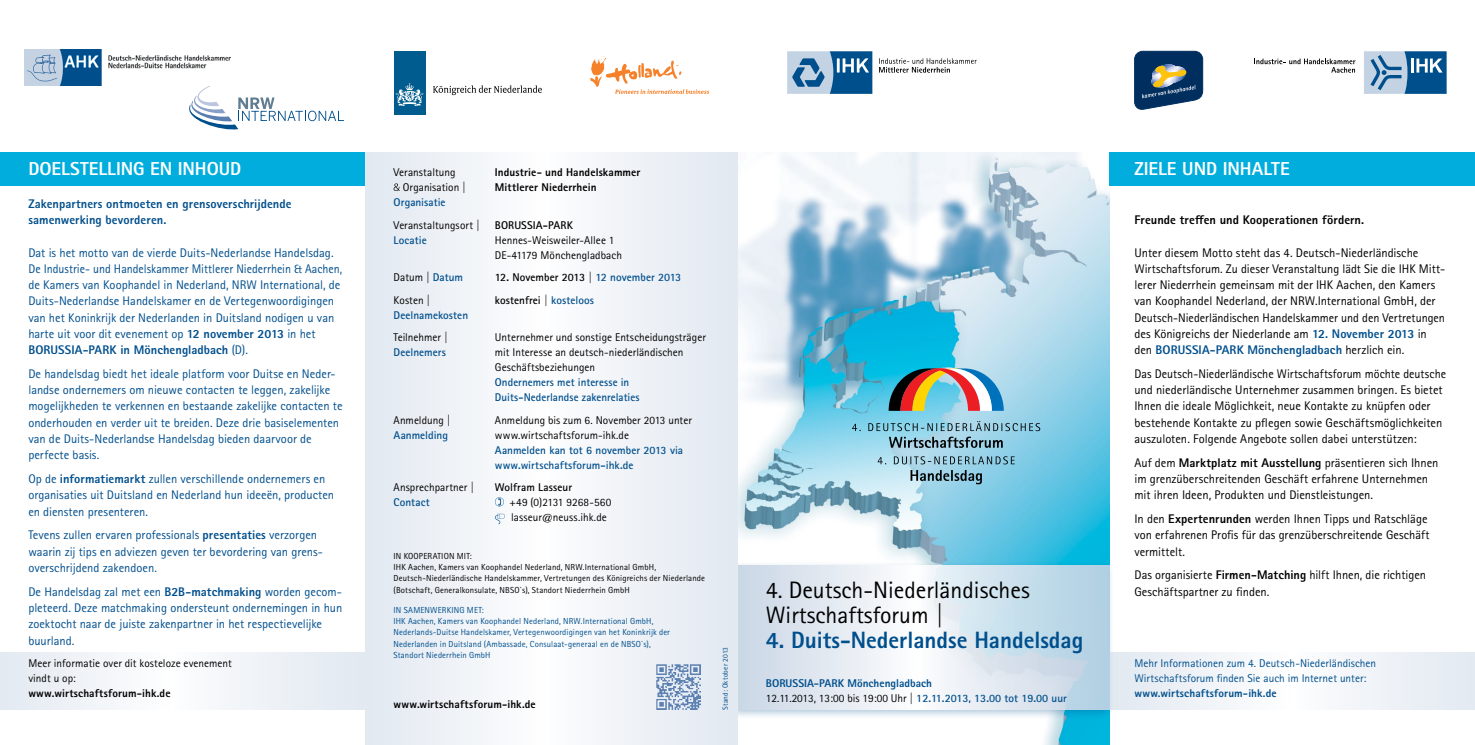
<style>
.page{position:relative;width:1475px;height:745px;background:#fff}
.page>*{position:absolute;margin:0;border:0;box-sizing:border-box;transform-origin:0 0}
.t1{font:23.75px/25px "Rotis Sans Serif Pro";color:#000}
.t2{font:800 23.62px "Rotis Sans Serif Pro";color:#004f8d}
.t3{font:800 18.75px "Rotis Sans Serif Pro";color:#fff}
.t4{font:12.5px/16.2px "Rotis Sans Serif Pro";color:#004f8d}
.t5{font:12.5px/16.2px "Rotis Sans Serif Pro";color:#000}
.t6{font:800 12.5px/16.2px "Rotis Sans Serif Pro";letter-spacing:.005em;color:#004f8d}
.t7{font:800 12.5px "Rotis Sans Serif Pro";letter-spacing:.005em;color:#000}
.t8{font:11.25px/15px "Rotis Sans Serif Pro";letter-spacing:.005em;color:#000}
.t9{font:700 11.25px/15px "Rotis Sans Serif Pro";letter-spacing:.005em;color:#004f8d}
.t10{font:800 11.25px/15px "Rotis Sans Serif Pro";color:#004f8d}
.t11{font:800 11.25px "Rotis Sans Serif Pro";letter-spacing:.01em;color:#000}
.t12{font:11.25px/15px "Rotis Sans Serif Pro";letter-spacing:.005em;color:#004f8d}
.t13{font:700 11.25px "Rotis Sans Serif Pro";letter-spacing:.005em;color:#000}
.t14{font:8.75px/11.2px "Rotis Sans Serif Pro";letter-spacing:.015em;color:#004f8d}
.t15{font:8.75px/11.2px "Rotis Sans Serif Pro";letter-spacing:.015em;color:#000}
.t16{font:7.5px "Rotis Sans Serif Pro";letter-spacing:.02em;color:#004f8d}
.s1{font-weight:800}
.s2{font-weight:700;color:#004f8d}
.s3{color:#004f8d}
.s4{font-weight:700}
.s5{font-weight:400;color:#000}
.s6{font-weight:800;color:#004f8d}
</style>
<div class="page">
<img style="left:737px;top:153px;width:372px;height:591px">
<div style="left:727px;top:560px;width:387px;height:159px;background:#004f8d;opacity:.36"></div>
<svg style="left:737px;top:565px;width:372px;height:144px"></svg>
<div style="left:1109px;top:152px;width:365px;height:34px;background:#00addc"></div>
<svg style="left:1109px;top:652px;width:365px;height:57px"></svg>
<svg style="left:0;top:652px;width:365px;height:57px"></svg>
<div style="left:0;top:152px;width:365px;height:34px;background:#00addc"></div>
<svg style="left:365px;top:152px;width:372px;height:592px"></svg>
<svg style="left:393px;top:183px;width:7px;height:8px"></svg>
<svg style="left:495px;top:497px;width:9px;height:9px"></svg>
<svg style="left:495px;top:513px;width:10px;height:11px"></svg>
<svg style="left:590px;top:56px;width:119px;height:38px"></svg>
<svg style="left:1134px;top:51px;width:68px;height:59px;background:#3d5c75"></svg>
<svg style="left:189px;top:86px;width:155px;height:44px"></svg>
<img style="left:25px;top:50px;width:205px;height:35px">
<img style="left:656px;top:664px;width:45px;height:45px">
<div style="left:393px;top:51px;width:32px;height:64px;background:#005b8e"></div>
<svg style="left:395px;top:83px;width:28px;height:23px"></svg>
<svg style="left:433px;top:85px;width:108px;height:10px"></svg>
<svg style="left:852px;top:421px;width:188px;height:26px;background:#80b4c6"></svg>
<svg style="left:888px;top:368px;width:115px;height:42px;background:#8f9291"></svg>
<svg style="left:787px;top:51px;width:85px;height:43px;background:#6190b7"></svg>
<svg style="left:879px;top:58px;width:97px;height:15px"></svg>
<svg style="left:1364px;top:51px;width:82px;height:43px;background:#6694ba"></svg>
<svg style="left:1254px;top:59px;width:101px;height:14px"></svg>
<svg style="left:877px;top:456px;width:137px;height:28px;background:#8cb8c9"></svg>
<h3 class="t3" style="left:28px;top:157px;width:161px">Doelstelling en inhoud</h3>
<p class="t6" style="left:28px;top:195px;width:265px">Zakenpartners ontmoeten en grensoverschrijdende samenwerking bevorderen.</p>
<p class="t4" style="left:28px;top:244px;width:315px">Dat is het motto van de vierde Duits-Nederlandse Handelsdag.<br>De Industrie- und Handelskammer Mittlerer Niederrhein &amp; Aachen, de Kamers van Koophandel in Nederland, NRW International, de Duits-Nederlandse Handelskamer en de Vertegenwoordigingen van het Koninkrijk der Nederlanden in Duitsland nodigen u van harte uit voor dit evenement op <span class="s1">12 november 2013</span> in het <span class="s1">BORUSSIA-PARK in Mönchengladbach</span> (D).</p>
<p class="t4" style="left:28px;top:365px;width:316px">De handelsdag biedt het ideale platform voor Duitse en Neder&shy;landse ondernemers om nieuwe contacten te leggen, zakelijke mogelijkheden te verkennen en bestaande zakelijke contacten te onderhouden en verder uit te breiden. Deze drie basiselementen van de Duits-Nederlandse Handelsdag bieden daarvoor de perfecte basis.</p>
<p class="t4" style="left:28px;top:470px;width:307px">Op de <span class="s1">informatiemarkt</span> zullen verschillende ondernemers en organisaties uit Duitsland en Nederland hun ideeën, producten en diensten presenteren.</p>
<p class="t4" style="left:28px;top:527px;width:296px">Tevens zullen ervaren professionals <span class="s1">presentaties</span> verzorgen waarin zij tips en adviezen geven ter bevordering van grens&shy;overschrijdend zakendoen.</p>
<p class="t4" style="left:28px;top:583px;width:315px">De Handelsdag zal met een <span class="s1">B2B-matchmaking</span> worden gecom&shy;pleteerd. Deze matchmaking ondersteunt ondernemingen in hun zoektocht naar de juiste zakenpartner in het respectievelijke buurland.</p>
<p class="t8" style="left:28px;top:655px;width:205px">Meer informatie over dit kosteloze evenement vindt u op:</p>
<p class="t11" style="left:28px;top:685px;width:144px">www.wirtschaftsforum-ihk.de</p>
<p class="t8" style="left:393px;top:165px;width:63px">Veranstaltung</p>
<p class="t11" style="left:495px;top:165px;width:147px">Industrie- und Handelskammer</p>
<p class="t8" style="left:403px;top:180px;width:65px">Organisation |</p>
<p class="t11" style="left:495px;top:180px;width:103px">Mittlerer Niederrhein</p>
<p class="t9" style="left:393px;top:194px;width:53px">Organisatie</p>
<p class="t8" style="left:393px;top:217px;width:88px">Veranstaltungsort |</p>
<p class="t13" style="left:495px;top:217px;width:80px">BORUSSIA-PARK</p>
<p class="t9" style="left:393px;top:232px;width:35px">Locatie</p>
<p class="t8" style="left:495px;top:232px;width:129px">Hennes-Weisweiler-Allee 1<br>DE-41179 Mönchengladbach</p>
<p class="t8" style="left:393px;top:270px;width:71px">Datum | <span class="s2">Datum</span></p>
<p class="t13" style="left:495px;top:270px;width:188px">12. November 2013 | <span class="s3">12 november 2013</span></p>
<p class="t8" style="left:393px;top:292px;width:38px">Kosten |</p>
<p class="t13" style="left:495px;top:292px;width:101px">kostenfrei | <span class="s3">kosteloos</span></p>
<p class="t9" style="left:393px;top:307px;width:76px">Deelnamekosten</p>
<p class="t8" style="left:393px;top:330px;width:56px">Teilnehmer |</p>
<p class="t8" style="left:495px;top:330px;width:212px">Unternehmer und sonstige Entscheidungsträger</p>
<p class="t9" style="left:393px;top:344px;width:54px">Deelnemers</p>
<p class="t8" style="left:495px;top:345px;width:190px">mit Interesse an deutsch-niederländischen<br>Geschäftsbeziehungen</p>
<p class="t9" style="left:495px;top:374px;width:146px">Ondernemers met interesse in<br>Duits-Nederlandse zakenrelaties</p>
<p class="t8" style="left:393px;top:412px;width:58px">Anmeldung |</p>
<p class="t8" style="left:495px;top:412px;width:198px">Anmeldung bis zum 6. November 2013 unter</p>
<p class="t9" style="left:393px;top:427px;width:56px">Aanmelding</p>
<p class="t8" style="left:495px;top:427px;width:136px">www.wirtschaftsforum-ihk.de</p>
<p class="t9" style="left:495px;top:442px;width:190px">Aanmelden kan tot 6 november 2013 via www.wirtschaftsforum-ihk.de</p>
<p class="t8" style="left:393px;top:480px;width:82px">Ansprechpartner |</p>
<p class="t13" style="left:495px;top:480px;width:79px">Wolfram Lasseur</p>
<p class="t9" style="left:393px;top:494px;width:38px">Contact</p>
<p class="t8" style="left:509px;top:495px;width:103px">+49 (0)2131 9268-560 lasseur@neuss.ihk.de</p>
<p class="t15" style="left:393px;top:550px;width:313px">IN KOOPERATION MIT:<br>IHK Aachen, Kamers van Koophandel Nederland, NRW.International GmbH, Deutsch-Niederländische Handelskammer, Vertretungen des Königreichs der Niederlande (Botschaft, Generalkonsulate, NBSO`s), Standort Niederrhein GmbH</p>
<p class="t14" style="left:393px;top:604px;width:278px">In SAMENWERKING met:<br>IHK Aachen, Kamers van Koophandel Nederland, NRW.International GmbH, Nederlands-Duitse Handelskamer, Vertegenwoordigingen van het Koninkrijk der Nederlanden in Duitsland (Ambassade, Consulaat-generaal en de NBSO`s), Standort Niederrhein GmbH</p>
<p class="t11" style="left:393px;top:696px;width:144px">www.wirtschaftsforum-ihk.de</p>
<p class="t16" style="left:720px;top:709px;width:64px;rotate:-90deg">Stand: Oktober 2013</p>
<h1 class="t1" style="left:765px;top:577px;width:265px">4. Deutsch-Niederländisches<br>Wirtschaftsforum <span class="s4">|</span></h1>
<h2 class="t2" style="left:765px;top:625px;width:319px">4. Duits-Nederlandse Handelsdag</h2>
<p class="t10" style="left:765px;top:675px;width:303px">BORUSSIA-PARK Mönchengladbach<br><span class="s5">12.11.2013, 13:00 bis 19:00 Uhr |</span> <span class="s4">12.11.2013, 13.00 tot 19.00 uur</span></p>
<h3 class="t3" style="left:1134px;top:157px;width:60px">Ziele und</h3>
<h3 class="t3" style="left:1222px;top:157px;width:18px">Inha</h3>
<h3 class="t3" style="left:1263px;top:157px;width:28px">lte</h3>
<p class="t7" style="left:1134px;top:212px;width:231px">Freunde treffen und Kooperationen fördern.</p>
<p class="t5" style="left:1134px;top:244px;width:312px">Unter diesem Motto steht das 4. Deutsch-Niederländische Wirtschaftsforum. Zu dieser Veranstaltung lädt Sie die IHK Mitt&shy;lerer Niederrhein gemeinsam mit der IHK Aachen, den Kamers van Koophandel Nederland, der NRW.International GmbH, der Deutsch-Niederländischen Handelskammer und den Vertretungen des Königreichs der Niederlande am <span class="s6">12. November 2013</span> in den <span class="s6">BORUSSIA-PARK Mönchengladbach</span> herzlich ein.</p>
<p class="t5" style="left:1134px;top:365px;width:313px">Das Deutsch-Niederländische Wirtschaftsforum möchte deutsche und niederländische Unternehmer zusammen bringen. Es bietet Ihnen die ideale Möglichkeit, neue Kontakte zu knüpfen oder bestehende Kontakte zu pflegen sowie Geschäftsmöglichkeiten auszuloten. Folgende Angebote sollen dabei unterstützen:</p>
<p class="t5" style="left:1134px;top:454px;width:305px">Auf dem <span class="s1">Marktplatz mit Ausstellung</span> präsentieren sich Ihnen im grenzüberschreitenden Geschäft erfahrene Unternehmen mit ihren Ideen, Produkten und Dienstleistungen.</p>
<p class="t5" style="left:1134px;top:510px;width:296px">In den <span class="s1">Expertenrunden</span> werden Ihnen Tipps und Ratschläge von erfahrenen Profis für das grenzüberschreitende Geschäft vermittelt.</p>
<p class="t5" style="left:1134px;top:567px;width:293px">Das organisierte <span class="s1">Firmen-Matching</span> hilft Ihnen, die richtigen<br>Geschäftspartner zu finden.</p>
<p class="t12" style="left:1134px;top:655px;width:243px">Mehr Informationen zum 4. Deutsch-Niederländischen<br>Wirtschaftsforum finden Sie auch im Internet unter:</p>
<p class="t10" style="left:1134px;top:685px;width:144px">www.wirtschaftsforum-ihk.de</p>
</div>
